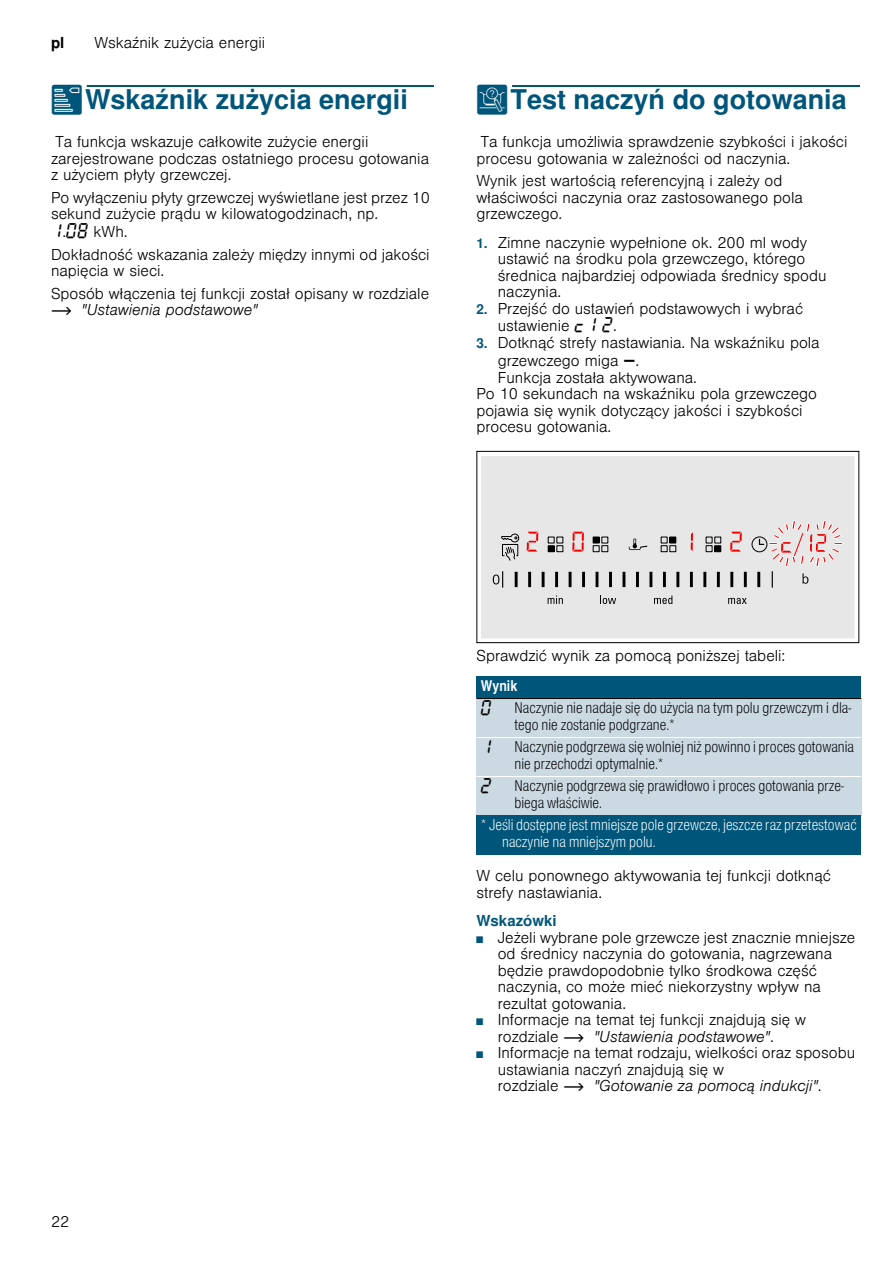
<style>
.page{position:relative;width:893px;height:1263px;background:#fff}
.page>*{position:absolute;margin:0;border:0;box-sizing:border-box;transform-origin:0 0}
.t1{font:700 27px "Nimbus San L";color:#00567a}
.t2{font:16.5px "BSH Symb All";color:#000}
.t3{font:300 15px/16.5px "Nimbus San L";color:#000}
.t4{font:15px/16.5px "Nimbus San L Lig Con";color:#000}
.t5{font:15px/16.5px "Nimbus San L Lig Con";color:#fff}
.t6{font:700 15px "Nimbus San L";color:#00567a}
.t7{font:15px "Nimbus San L Bol Con";color:#fff}
.t8{font:700 15px "Nimbus San L";color:#000}
.s1{font-family:"BSH Symb PG2";font-weight:400}
.s2{font-family:"BSH Symb All";font-weight:400;font-size:16.5px}
.s3{font-family:"BSH Symb PH1";font-weight:400}
.s4{font-style:italic}
.s5{font-weight:700;font-size:13.5px;color:#00567a}
.s6{font-family:"BSH Symb Gaggenau";font-weight:400;font-size:16.5px}
.s7{font-size:9px;color:#00567a}
</style>
<div class="page">
<div style="left:87px;top:85px;width:347px;height:2px;border:1px solid #00567a"></div>
<div style="left:512px;top:85px;width:347px;height:2px;border:1px solid #00567a"></div>
<div style="left:476px;top:676px;width:385px;height:22px;background:#00567a"></div>
<div style="left:476px;top:698px;width:34px;height:39px;background:#cbd9e3"></div>
<div style="left:510px;top:698px;width:351px;height:39px;background:#cbd9e3"></div>
<div style="left:476px;top:737px;width:34px;height:39px;background:#cbd9e3"></div>
<div style="left:510px;top:737px;width:351px;height:39px;background:#cbd9e3"></div>
<div style="left:476px;top:776px;width:34px;height:39px;background:#cbd9e3"></div>
<div style="left:510px;top:776px;width:351px;height:39px;background:#cbd9e3"></div>
<div style="left:476px;top:815px;width:385px;height:39px;background:#00567a"></div>
<hr style="left:476px;top:698px;width:385px;height:1px;background:#000">
<hr style="left:476px;top:737px;width:385px;height:1px;background:#fff">
<hr style="left:476px;top:776px;width:385px;height:1px;background:#fff">
<div style="left:481px;top:456px;width:374px;height:182px;background:#e7e7e7"></div>
<div style="left:476px;top:451px;width:383px;height:192px;border:1px solid #000"></div>
<svg style="left:572px;top:532px;width:12px;height:20px"></svg>
<svg style="left:690px;top:532px;width:3px;height:19px"></svg>
<svg style="left:526px;top:532px;width:12px;height:20px"></svg>
<svg style="left:705px;top:536px;width:16px;height:17px"></svg>
<div style="left:751px;top:536px;width:16px;height:16px;border:1px solid #000;border-radius:50%"></div>
<svg style="left:547px;top:536px;width:17px;height:17px"></svg>
<svg style="left:660px;top:536px;width:16px;height:17px"></svg>
<svg style="left:592px;top:536px;width:16px;height:17px"></svg>
<svg style="left:501px;top:532px;width:19px;height:28px"></svg>
<svg style="left:628px;top:539px;width:19px;height:11px"></svg>
<hr style="left:757px;top:572px;width:3px;height:15px;background:#000">
<hr style="left:743px;top:572px;width:3px;height:15px;background:#000">
<hr style="left:730px;top:572px;width:3px;height:15px;background:#000">
<svg style="left:717px;top:572px;width:2px;height:15px"></svg>
<hr style="left:703px;top:572px;width:3px;height:15px;background:#000">
<svg style="left:690px;top:572px;width:2px;height:15px"></svg>
<hr style="left:676px;top:572px;width:3px;height:15px;background:#000">
<hr style="left:663px;top:572px;width:3px;height:15px;background:#000">
<hr style="left:649px;top:572px;width:3px;height:15px;background:#000">
<hr style="left:636px;top:572px;width:3px;height:15px;background:#000">
<hr style="left:622px;top:572px;width:3px;height:15px;background:#000">
<hr style="left:609px;top:572px;width:3px;height:15px;background:#000">
<hr style="left:595px;top:572px;width:3px;height:15px;background:#000">
<hr style="left:582px;top:572px;width:3px;height:15px;background:#000">
<hr style="left:568px;top:572px;width:3px;height:15px;background:#000">
<hr style="left:555px;top:572px;width:3px;height:15px;background:#000">
<hr style="left:541px;top:572px;width:3px;height:15px;background:#000">
<hr style="left:528px;top:572px;width:3px;height:15px;background:#000">
<hr style="left:514px;top:572px;width:3px;height:15px;background:#000">
<svg style="left:493px;top:571px;width:10px;height:17px"></svg>
<svg style="left:758px;top:519px;width:85px;height:69px;background:#e4d7d7"></svg>
<svg style="left:547px;top:595px;width:16px;height:9px"></svg>
<svg style="left:600px;top:595px;width:16px;height:9px"></svg>
<svg style="left:654px;top:595px;width:18px;height:9px"></svg>
<svg style="left:728px;top:598px;width:18px;height:6px"></svg>
<svg style="left:730px;top:532px;width:11px;height:20px"></svg>
<p class="t8" style="left:51px;top:34px;width:15px">pl</p>
<p class="t3" style="left:94px;top:33px;width:172px">Wskaźnik zużycia energii</p>
<h1 class="t1" style="left:51px;top:83px;width:358px"><span class="s1">[</span>Wskaźnik zużycia energii</h1>
<p class="t3" style="left:51px;top:132px;width:379px">Ta funkcja wskazuje całkowite zużycie energii zarejestrowane podczas ostatniego procesu gotowania z użyciem płyty grzewczej.</p>
<p class="t3" style="left:51px;top:188px;width:380px;line-height:17px">Po wyłączeniu płyty grzewczej wyświetlane jest przez 10 sekund zużycie prądu w kilowatogodzinach, np.<br><span class="s2">‚</span>.<span class="s2">‹‰</span> kWh.</p>
<p class="t3" style="left:51px;top:245px;width:380px">Dokładność wskazania zależy między innymi od jakości napięcia w sieci.</p>
<p class="t3" style="left:51px;top:284px;width:379px">Sposób włączenia tej funkcji został opisany w rozdziale <span class="s3">~</span> <span class="s4">"Ustawienia podstawowe"</span></p>
<h1 class="t1" style="left:476px;top:83px;width:372px"><span class="s1">t</span>Test naczyń do gotowania</h1>
<p class="t3" style="left:476px;top:132px;width:372px">Ta funkcja umożliwia sprawdzenie szybkości i jakości procesu gotowania w zależności od naczynia.</p>
<p class="t3" style="left:476px;top:171px;width:328px">Wynik jest wartością referencyjną i zależy od właściwości naczynia oraz zastosowanego pola grzewczego.</p>
<p class="t3" style="left:497px;top:233px;width:330px;text-indent:-21px"><span class="s5">1.</span> Zimne naczynie wypełnione ok. 200 ml wody ustawić na środku pola grzewczego, którego średnica najbardziej odpowiada średnicy spodu naczynia.</p>
<p class="t3" style="left:497px;top:298px;width:307px;line-height:17.5px;text-indent:-21px"><span class="s5">2.</span> Przejść do ustawień podstawowych i wybrać ustawienie <span class="s2">™‚ ƒ</span>.</p>
<p class="t3" style="left:476px;top:333px;width:345px"><span class="s5">3.</span> Dotknąć strefy nastawiania. Na wskaźniku pola</p>
<p class="t3" style="left:497px;top:351px;width:143px">grzewczego miga <span class="s6">A</span>.</p>
<p class="t3" style="left:497px;top:368px;width:201px">Funkcja została aktywowana.</p>
<p class="t3" style="left:476px;top:384px;width:342px">Po 10 sekundach na wskaźniku pola grzewczego</p>
<p class="t3" style="left:476px;top:401px;width:327px">pojawia się wynik dotyczący jakości i szybkości</p>
<p class="t3" style="left:476px;top:417px;width:136px">procesu gotowania.</p>
<p class="t3" style="left:51px;top:1212px;width:20px">22</p>
<p class="t3" style="left:476px;top:645px;width:310px">Sprawdzić wynik za pomocą poniższej tabeli:</p>
<p class="t7" style="left:481px;top:676px;width:38px">Wynik</p>
<p class="t2" style="left:481px;top:699px;width:13px">‹</p>
<p class="t4" style="left:514px;top:699px;width:338px">Naczynie nie nadaje się do użycia na tym polu grzewczym i dla&shy;tego nie zostanie podgrzane.*</p>
<p class="t2" style="left:481px;top:738px;width:13px">‚</p>
<p class="t4" style="left:514px;top:738px;width:341px">Naczynie podgrzewa się wolniej niż powinno i proces gotowania nie przechodzi optymalnie.*</p>
<p class="t2" style="left:481px;top:777px;width:13px">ƒ</p>
<p class="t4" style="left:514px;top:777px;width:331px">Naczynie podgrzewa się prawidłowo i proces gotowania prze&shy;biega właściwie.</p>
<p class="t5" style="left:502px;top:816px;width:356px;text-indent:-21px">* Jeśli dostępne jest mniejsze pole grzewcze, jeszcze raz przetestować naczynie na mniejszym polu.</p>
<p class="t3" style="left:476px;top:866px;width:356px">W celu ponownego aktywowania tej funkcji dotknąć strefy nastawiania.</p>
<p class="t6" style="left:476px;top:911px;width:82px">Wskazówki</p>
<p class="t3" style="left:497px;top:927px;width:359px;text-indent:-21px"><span class="s7">■</span> Jeżeli wybrane pole grzewcze jest znacznie mniejsze od średnicy naczynia do gotowania, nagrzewana będzie prawdopodobnie tylko środkowa część naczynia, co może mieć niekorzystny wpływ na rezultat gotowania.</p>
<p class="t3" style="left:497px;top:1010px;width:310px;text-indent:-21px"><span class="s7">■</span> Informacje na temat tej funkcji znajdują się w rozdziale <span class="s3">~</span> <span class="s4">"Ustawienia podstawowe"</span>.</p>
<p class="t3" style="left:497px;top:1043px;width:359px;text-indent:-21px"><span class="s7">■</span> Informacje na temat rodzaju, wielkości oraz sposobu ustawiania naczyń znajdują się w<br>rozdziale <span class="s3">~</span> <span class="s4">"Gotowanie za pomocą indukcji"</span>.</p>
</div>
